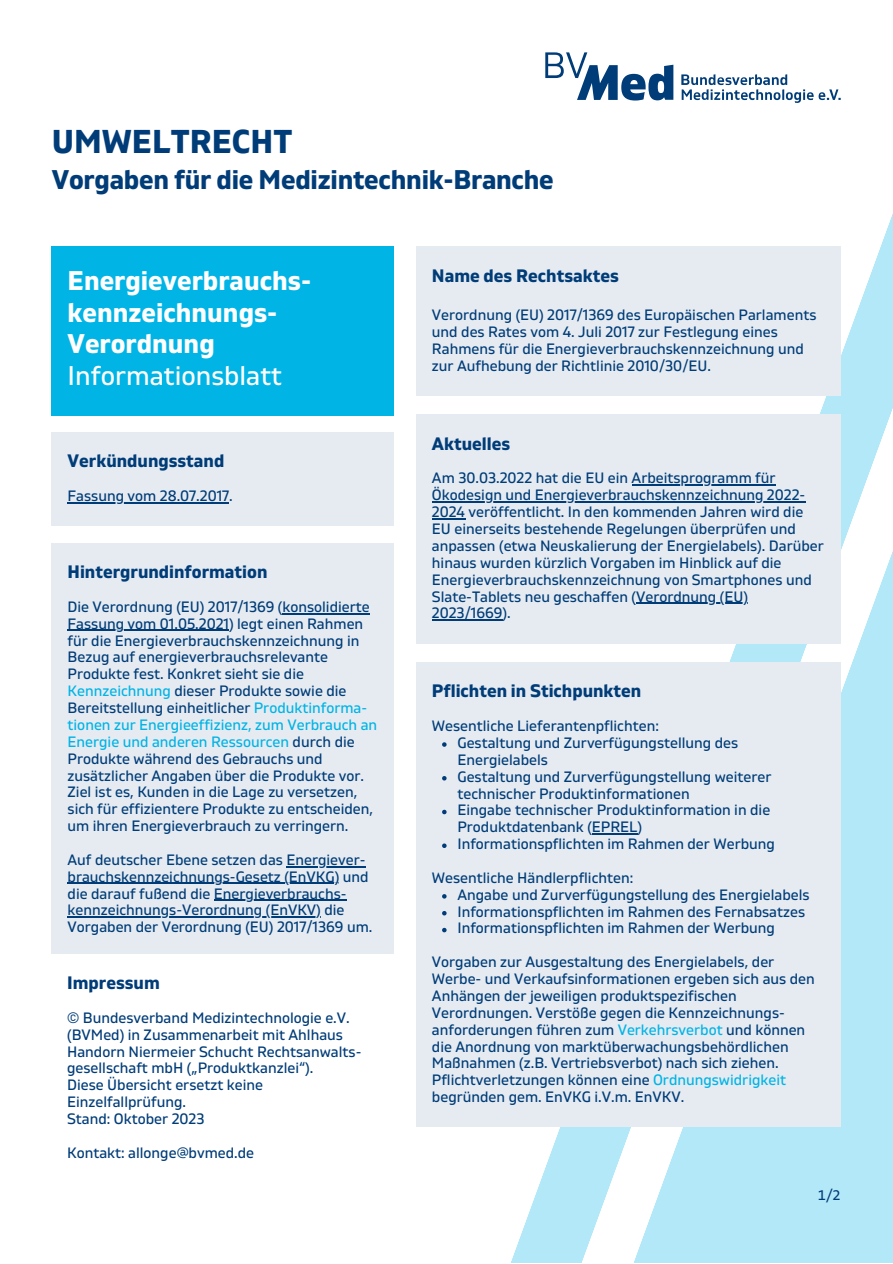
<style>
.page{position:relative;width:893px;height:1264px;background:#fff}
.page>*{position:absolute;margin:0;border:0;box-sizing:border-box;transform-origin:0 0}
.t1{font:700 33px "Gilam";color:#003c78}
.t2{font:700 27px/31.5px "Gilam";color:#fff}
.t3{font:700 27px "Gilam";letter-spacing:-.01em;color:#003c78}
.t4{font:27px "Gilam";color:#fff}
.t5{font:700 18px "Gilam";color:#003c78}
.t6{font:15px/16.8px "Gilam";color:#003c78}
.t7{font:15px "The Sans OT5 Plain";color:#003c78}
.s1{color:#00b4e6}
</style>
<div class="page">
<svg style="left:474px;top:64px;width:418px;height:1198px"></svg>
<div style="left:416px;top:415px;width:424px;height:228px;background:#e5ebf1"></div>
<hr style="left:631px;top:484px;width:144px;height:1px;background:#003c78">
<hr style="left:432px;top:501px;width:373px;height:1px;background:#003c78">
<hr style="left:432px;top:518px;width:33px;height:1px;background:#003c78">
<hr style="left:636px;top:602px;width:111px;height:1px;background:#003c78">
<hr style="left:432px;top:619px;width:70px;height:1px;background:#003c78">
<div style="left:52px;top:246px;width:341px;height:169px;background:#00b4e6"></div>
<div style="left:416px;top:246px;width:424px;height:149px;background:#e5ebf1"></div>
<svg style="left:681px;top:74px;width:159px;height:29px"></svg>
<svg style="left:545px;top:52px;width:128px;height:48px"></svg>
<div style="left:52px;top:432px;width:341px;height:94px;background:#e5ebf1"></div>
<hr style="left:68px;top:502px;width:161px;height:1px;background:#003c78">
<div style="left:52px;top:543px;width:341px;height:411px;background:#e5ebf1"></div>
<hr style="left:282px;top:613px;width:88px;height:1px;background:#003c78">
<hr style="left:68px;top:630px;width:161px;height:1px;background:#003c78">
<hr style="left:286px;top:866px;width:79px;height:1px;background:#003c78">
<hr style="left:68px;top:882px;width:271px;height:2px;background:#003c78">
<hr style="left:214px;top:899px;width:132px;height:1px;background:#003c78">
<hr style="left:68px;top:916px;width:253px;height:1px;background:#003c78">
<div style="left:416px;top:662px;width:424px;height:464px;background:#e5ebf1"></div>
<svg style="left:442px;top:742px;width:4px;height:4px"></svg>
<svg style="left:442px;top:776px;width:4px;height:4px"></svg>
<svg style="left:442px;top:809px;width:4px;height:5px"></svg>
<hr style="left:592px;top:833px;width:45px;height:1px;background:#003c78">
<svg style="left:442px;top:843px;width:4px;height:5px"></svg>
<svg style="left:442px;top:894px;width:4px;height:4px"></svg>
<svg style="left:442px;top:911px;width:4px;height:4px"></svg>
<svg style="left:442px;top:927px;width:4px;height:5px"></svg>
<p class="t1" style="left:52px;top:122px;width:242px">UMWELTRECHT</p>
<p class="t3" style="left:52px;top:163px;width:503px">Vorgaben für die Medizintechnik-Branche</p>
<p class="t2" style="left:68px;top:266px;width:245px">Energieverbrauchs&shy;kennzeichnungs-<br>Verordnung</p>
<p class="t4" style="left:68px;top:359px;width:216px">Informationsblatt</p>
<p class="t5" style="left:68px;top:450px;width:158px">Verkündungsstand</p>
<p class="t6" style="left:68px;top:488px;width:167px">Fassung vom 28.07.2017.</p>
<p class="t5" style="left:68px;top:561px;width:201px">Hintergrundinformation</p>
<p class="t6" style="left:68px;top:598px;width:311px">Die Verordnung (EU) 2017/1369 (konsolidierte Fassung vom 01.05.2021) legt einen Rahmen für die Energieverbrauchskennzeichnung in Bezug auf energieverbrauchsrelevante Produkte fest. Konkret sieht sie die <span class="s1">Kennzeichnung</span> dieser Produkte sowie die Bereitstellung einheitlicher <span class="s1">Produktinforma&shy;tionen zur Energieeffizienz, zum Verbrauch an Energie und anderen Ressourcen</span> durch die Produkte während des Gebrauchs und zusätzlicher Angaben über die Produkte vor.<br>Ziel ist es, Kunden in die Lage zu versetzen, sich für effizientere Produkte zu entscheiden, um ihren Energieverbrauch zu verringern.</p>
<p class="t6" style="left:68px;top:851px;width:306px">Auf deutscher Ebene setzen das Energiever&shy;brauchskennzeichnungs-Gesetz (EnVKG) und die darauf fußend die Energieverbrauchs&shy;kennzeichnungs-Verordnung (EnVKV) die Vorgaben der Verordnung (EU) 2017/1369 um.</p>
<p class="t5" style="left:67px;top:972px;width:94px">Impressum</p>
<p class="t6" style="left:67px;top:1009px;width:296px">© Bundesverband Medizintechnologie e.V. (BVMed) in Zusammenarbeit mit Ahlhaus Handorn Niermeier Schucht Rechtsanwalts&shy;gesellschaft mbH („Produktkanzlei“).</p>
<p class="t6" style="left:67px;top:1077px;width:197px">Diese Übersicht ersetzt keine<br>Einzelfallprüfung.</p>
<p class="t6" style="left:67px;top:1110px;width:139px">Stand: Oktober 2023</p>
<p class="t6" style="left:67px;top:1144px;width:188px">Kontakt: allonge@bvmed.de</p>
<p class="t5" style="left:432px;top:265px;width:188px">Name des Rechtsaktes</p>
<p class="t6" style="left:432px;top:307px;width:386px">Verordnung (EU) 2017/1369 des Europäischen Parlaments und des Rates vom 4. Juli 2017 zur Festlegung eines Rahmens für die Energieverbrauchskennzeichnung und zur Aufhebung der Richtlinie 2010/30/EU.</p>
<p class="t5" style="left:432px;top:433px;width:80px">Aktuelles</p>
<p class="t6" style="left:432px;top:470px;width:393px">Am 30.03.2022 hat die EU ein Arbeitsprogramm für Ökodesign und Energieverbrauchskennzeichnung 2022- 2024 veröffentlicht. In den kommenden Jahren wird die EU einerseits bestehende Regelungen überprüfen und anpassen (etwa Neuskalierung der Energielabels). Darüber hinaus wurden kürzlich Vorgaben im Hinblick auf die Energieverbrauchskennzeichnung von Smartphones und Slate-Tablets neu geschaffen (Verordnung (EU)<br>2023/1669).</p>
<p class="t5" style="left:432px;top:680px;width:211px">Pflichten in Stichpunkten</p>
<p class="t6" style="left:432px;top:718px;width:228px">Wesentliche Lieferantenpflichten:</p>
<p class="t6" style="left:457px;top:734px;width:282px">Gestaltung und Zurverfügungstellung des<br>Energielabels</p>
<p class="t6" style="left:457px;top:768px;width:315px">Gestaltung und Zurverfügungstellung weiterer technischer Produktinformationen</p>
<p class="t6" style="left:457px;top:802px;width:314px">Eingabe technischer Produktinformation in die<br>Produktdatenbank (EPREL)</p>
<p class="t6" style="left:457px;top:836px;width:319px">Informationspflichten im Rahmen der Werbung</p>
<p class="t6" style="left:457px;top:886px;width:354px">Angabe und Zurverfügungstellung des Energielabels</p>
<p class="t6" style="left:457px;top:903px;width:349px">Informationspflichten im Rahmen des Fernabsatzes</p>
<p class="t6" style="left:457px;top:920px;width:319px">Informationspflichten im Rahmen der Werbung</p>
<p class="t6" style="left:432px;top:869px;width:203px">Wesentliche Händlerpflichten:</p>
<p class="t6" style="left:432px;top:954px;width:384px">Vorgaben zur Ausgestaltung des Energielabels, der Werbe- und Verkaufsinformationen ergeben sich aus den Anhängen der jeweiligen produktspezifischen Verordnungen. Verstöße gegen die Kennzeichnungs&shy;anforderungen führen zum <span class="s1">Verkehrsverbot</span> und können die Anordnung von marktüberwachungsbehördlichen Maßnahmen (z.B. Vertriebsverbot) nach sich ziehen.<br>Pflichtverletzungen können eine <span class="s1">Ordnungswidrigkeit </span>begründen gem. EnVKG i.V.m. EnVKV.</p>
<p class="t7" style="left:817px;top:1185px;width:25px">1/2</p>
</div>
